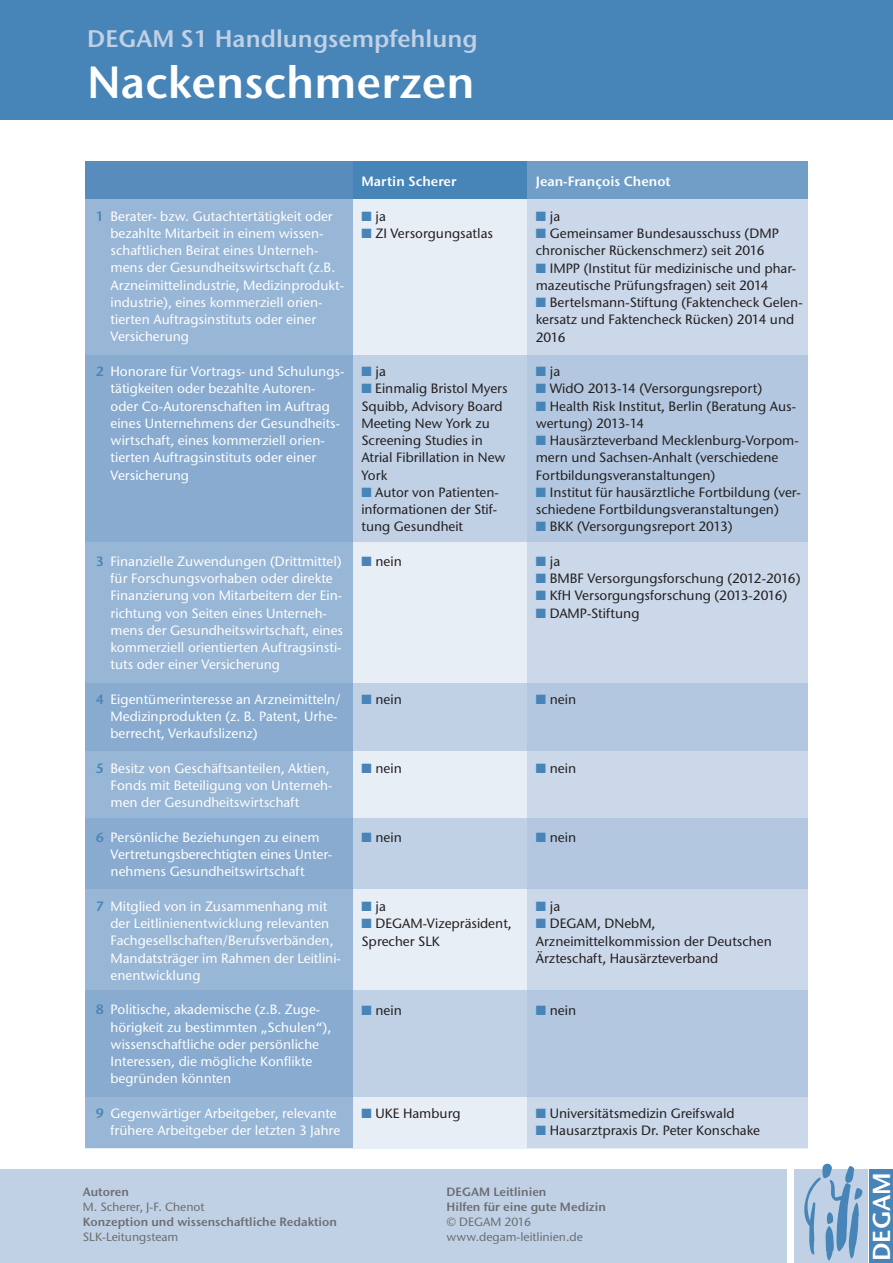
<style>
.page{position:relative;width:893px;height:1263px;background:#fff}
.page>*{position:absolute;margin:0;border:0;box-sizing:border-box;transform-origin:0 0}
.t1{font:600 45px "Stone Sans ITC Pro";color:#fff}
.t2{font:600 24.45px "Stone Sans ITC Pro";letter-spacing:.005em;color:#fff}
.t3{font:600 24px "Stone Sans ITC Pro";color:#c0d1e6}
.t4{font:500 13.5px/17.2px "Stone Sans ITC Std";color:#fff}
.t5{font:500 13.5px/17.2px "Stone Sans ITC Std";color:#231f20}
.t6{font:600 13.5px "Stone Sans ITC Pro";color:#fff}
.t7{font:600 13.5px "Stone Sans ITC Pro";color:#4785b8}
.t8{font:600 12px/15px "Stone Sans ITC Pro";color:#6c6d70}
.t9{font:500 12px/15px "Stone Sans ITC Std";color:#6c6d70}
.s1{color:#4785b8}
</style>
<div class="page">
<div style="left:0;top:0;width:893px;height:119px;background:#4785b8"></div>
<div style="left:0;top:1169px;width:787px;height:94px;background:#c0d1e6"></div>
<div style="left:794px;top:1169px;width:74px;height:94px;background:#c0d1e6"></div>
<div style="left:870px;top:1169px;width:23px;height:94px;background:#4785b8"></div>
<svg style="left:804px;top:1163px;width:59px;height:97px"></svg>
<div style="left:85px;top:162px;width:723px;height:38px;background:#4785b8"></div>
<div style="left:85px;top:750px;width:723px;height:69px;background:#e8eef6"></div>
<div style="left:85px;top:889px;width:723px;height:102px;background:#e8eef6"></div>
<div style="left:85px;top:1097px;width:723px;height:51px;background:#e8eef6"></div>
<div style="left:85px;top:355px;width:723px;height:187px;background:#c0d1e6"></div>
<div style="left:85px;top:682px;width:723px;height:68px;background:#c0d1e6"></div>
<div style="left:85px;top:819px;width:723px;height:70px;background:#c0d1e6"></div>
<div style="left:85px;top:991px;width:723px;height:106px;background:#c0d1e6"></div>
<div style="left:85px;top:542px;width:723px;height:140px;background:#e8eef6"></div>
<div style="left:85px;top:200px;width:723px;height:155px;background:#e8eef6"></div>
<svg style="left:527px;top:162px;width:281px;height:986px;fill:#cad8e9"></svg>
<svg style="left:85px;top:162px;width:268px;height:986px;background:#8eafd1"></svg>
<h3 class="t3" style="left:87px;top:24px;width:392px">DEGAM S1 Handlungsempfehlung</h3>
<h1 class="t1" style="left:87px;top:54px;width:389px">Nackenschmerzen</h1>
<p class="t4" style="left:111px;top:207px;width:235px">Berater- bzw. Gutachtertätigkeit oder bezahlte Mitarbeit in einem wissen&shy;schaftlichen Beirat eines Unterneh&shy;mens der Gesundheitswirtschaft (z.B.<br>Arzneimittelindustrie, Medizinprodukt&shy;industrie), eines kommerziell orien&shy;tierten Auftragsinstituts oder einer Versicherung</p>
<p class="t4" style="left:111px;top:363px;width:235px">Honorare für Vortrags- und Schulungs&shy;tätigkeiten oder bezahlte Autoren&shy;oder Co-Autorenschaften im Auftrag eines Unternehmens der Gesundheits&shy;wirtschaft, eines kommerziell orien&shy;tierten Auftragsinstituts oder einer Versicherung</p>
<p class="t7" style="left:96px;top:207px;width:10px">1</p>
<p class="t7" style="left:96px;top:363px;width:10px">2</p>
<p class="t4" style="left:111px;top:552px;width:234px">Finanzielle Zuwendungen (Drittmittel) für Forschungsvorhaben oder direkte Finanzierung von Mitarbeitern der Ein&shy;richtung von Seiten eines Unterneh&shy;mens der Gesundheitswirtschaft, eines kommerziell orientierten Auftragsinsti&shy;tuts oder einer Versicherung</p>
<p class="t4" style="left:111px;top:690px;width:231px">Eigentümerinteresse an Arzneimitteln/<br>Medizinprodukten (z. B. Patent, Urhe&shy;berrecht, Verkaufslizenz)</p>
<p class="t4" style="left:111px;top:759px;width:223px">Besitz von Geschäftsanteilen, Aktien,<br>Fonds mit Beteiligung von Unterneh&shy;men der Gesundheitswirtschaft</p>
<p class="t4" style="left:111px;top:828px;width:223px">Persönliche Beziehungen zu einem<br>Vertretungsberechtigten eines Unter&shy;nehmens Gesundheitswirtschaft</p>
<p class="t4" style="left:111px;top:897px;width:232px">Mitglied von in Zusammenhang mit der Leitlinienentwicklung relevanten Fachgesellschaften/Berufsverbänden, Mandatsträger im Rahmen der Leitlini&shy;enentwicklung</p>
<p class="t4" style="left:111px;top:1001px;width:222px">Politische, akademische (z.B. Zuge&shy;hörigkeit zu bestimmten „Schulen“), wissenschaftliche oder persönliche Interessen, die mögliche Konflikte begründen könnten</p>
<p class="t4" style="left:111px;top:1104px;width:231px">Gegenwärtiger Arbeitgeber, relevante frühere Arbeitgeber der letzten 3 Jahre</p>
<p class="t7" style="left:96px;top:552px;width:10px">3</p>
<p class="t7" style="left:96px;top:690px;width:10px">4</p>
<p class="t7" style="left:96px;top:759px;width:10px">5</p>
<p class="t7" style="left:96px;top:828px;width:10px">6</p>
<p class="t7" style="left:96px;top:897px;width:10px">7</p>
<p class="t7" style="left:96px;top:1001px;width:10px">8</p>
<p class="t7" style="left:96px;top:1104px;width:10px">9</p>
<p class="t6" style="left:361px;top:173px;width:97px">Martin Scherer</p>
<p class="t5" style="left:361px;top:207px;width:26px"><span class="s1">■</span> ja</p>
<p class="t5" style="left:361px;top:225px;width:133px"><span class="s1">■</span> ZI Versorgungsatlas</p>
<p class="t5" style="left:361px;top:363px;width:26px"><span class="s1">■</span> ja</p>
<p class="t5" style="left:361px;top:380px;width:148px"><span class="s1">■</span> Einmalig Bristol Myers<br>Squibb, Advisory Board<br>Meeting New York zu<br>Screening Studies in<br>Atrial Fibrillation in New<br>York</p>
<p class="t5" style="left:361px;top:483px;width:139px"><span class="s1">■</span> Autor von Patienten&shy;informationen der Stif&shy;tung Gesundheit</p>
<p class="t5" style="left:361px;top:553px;width:42px"><span class="s1">■</span> nein</p>
<p class="t5" style="left:361px;top:691px;width:42px"><span class="s1">■</span> nein</p>
<p class="t5" style="left:361px;top:760px;width:42px"><span class="s1">■</span> nein</p>
<p class="t5" style="left:361px;top:828px;width:42px"><span class="s1">■</span> nein</p>
<p class="t5" style="left:361px;top:897px;width:26px"><span class="s1">■</span> ja</p>
<p class="t5" style="left:361px;top:915px;width:152px"><span class="s1">■</span> DEGAM-Vizepräsident,<br>Sprecher SLK</p>
<p class="t5" style="left:361px;top:1001px;width:42px"><span class="s1">■</span> nein</p>
<p class="t5" style="left:361px;top:1105px;width:101px"><span class="s1">■</span> UKE Hamburg</p>
<p class="t6" style="left:536px;top:173px;width:136px">Jean-François Chenot</p>
<p class="t5" style="left:536px;top:207px;width:26px"><span class="s1">■</span> ja</p>
<p class="t5" style="left:536px;top:225px;width:245px"><span class="s1">■</span> Gemeinsamer Bundesausschuss (DMP chronischer Rückenschmerz) seit 2016</p>
<p class="t5" style="left:536px;top:259px;width:262px"><span class="s1">■</span> IMPP (Institut für medizinische und phar&shy;mazeutische Prüfungsfragen) seit 2014</p>
<p class="t5" style="left:536px;top:294px;width:268px"><span class="s1">■</span> Bertelsmann-Stiftung (Faktencheck Gelen&shy;kersatz und Faktencheck Rücken) 2014 und<br>2016</p>
<p class="t5" style="left:536px;top:363px;width:26px"><span class="s1">■</span> ja</p>
<p class="t5" style="left:536px;top:380px;width:228px"><span class="s1">■</span> WidO 2013-14 (Versorgungsreport)</p>
<p class="t5" style="left:536px;top:397px;width:262px"><span class="s1">■</span> Health Risk Institut, Berlin (Beratung Aus&shy;wertung) 2013-14</p>
<p class="t5" style="left:536px;top:432px;width:264px"><span class="s1">■</span> Hausärzteverband Mecklenburg-Vorpom&shy;mern und Sachsen-Anhalt (verschiedene<br>Fortbildungsveranstaltungen)</p>
<p class="t5" style="left:536px;top:483px;width:266px"><span class="s1">■</span> Institut für hausärztliche Fortbildung (ver&shy;schiedene Fortbildungsveranstaltungen)</p>
<p class="t5" style="left:536px;top:518px;width:198px"><span class="s1">■</span> BKK (Versorgungsreport 2013)</p>
<p class="t5" style="left:536px;top:552px;width:26px"><span class="s1">■</span> ja</p>
<p class="t5" style="left:536px;top:570px;width:266px"><span class="s1">■</span> BMBF Versorgungsforschung (2012-2016)</p>
<p class="t5" style="left:536px;top:587px;width:253px"><span class="s1">■</span> KfH Versorgungsforschung (2013-2016)</p>
<p class="t5" style="left:536px;top:604px;width:105px"><span class="s1">■</span> DAMP-Stiftung</p>
<p class="t5" style="left:536px;top:690px;width:42px"><span class="s1">■</span> nein</p>
<p class="t5" style="left:536px;top:759px;width:42px"><span class="s1">■</span> nein</p>
<p class="t5" style="left:536px;top:828px;width:42px"><span class="s1">■</span> nein</p>
<p class="t5" style="left:536px;top:897px;width:26px"><span class="s1">■</span> ja</p>
<p class="t5" style="left:536px;top:915px;width:238px"><span class="s1">■</span> DEGAM, DNebM,<br>Arzneimittelkommission der Deutschen<br>Ärzteschaft, Hausärzteverband</p>
<p class="t5" style="left:536px;top:1001px;width:42px"><span class="s1">■</span> nein</p>
<p class="t5" style="left:536px;top:1104px;width:200px"><span class="s1">■</span> Universitätsmedizin Greifswald</p>
<p class="t5" style="left:536px;top:1122px;width:226px"><span class="s1">■</span> Hausarztpraxis Dr. Peter Konschake</p>
<p class="t8" style="left:83px;top:1184px;width:47px">Autoren</p>
<p class="t9" style="left:83px;top:1199px;width:123px">M. Scherer, J-F. Chenot</p>
<p class="t8" style="left:83px;top:1214px;width:256px">Konzeption und wissenschaftliche Redaktion</p>
<p class="t9" style="left:83px;top:1229px;width:97px">SLK-Leitungsteam</p>
<p class="t8" style="left:446px;top:1184px;width:161px">DEGAM Leitlinien<br>Hilfen für eine gute Medizin</p>
<p class="t9" style="left:446px;top:1214px;width:138px">© DEGAM 2016 www.degam-leitlinien.de</p>
<h2 class="t2" style="left:866px;top:1261px;width:91px;rotate:-90deg">DEGAM</h2>
</div>
